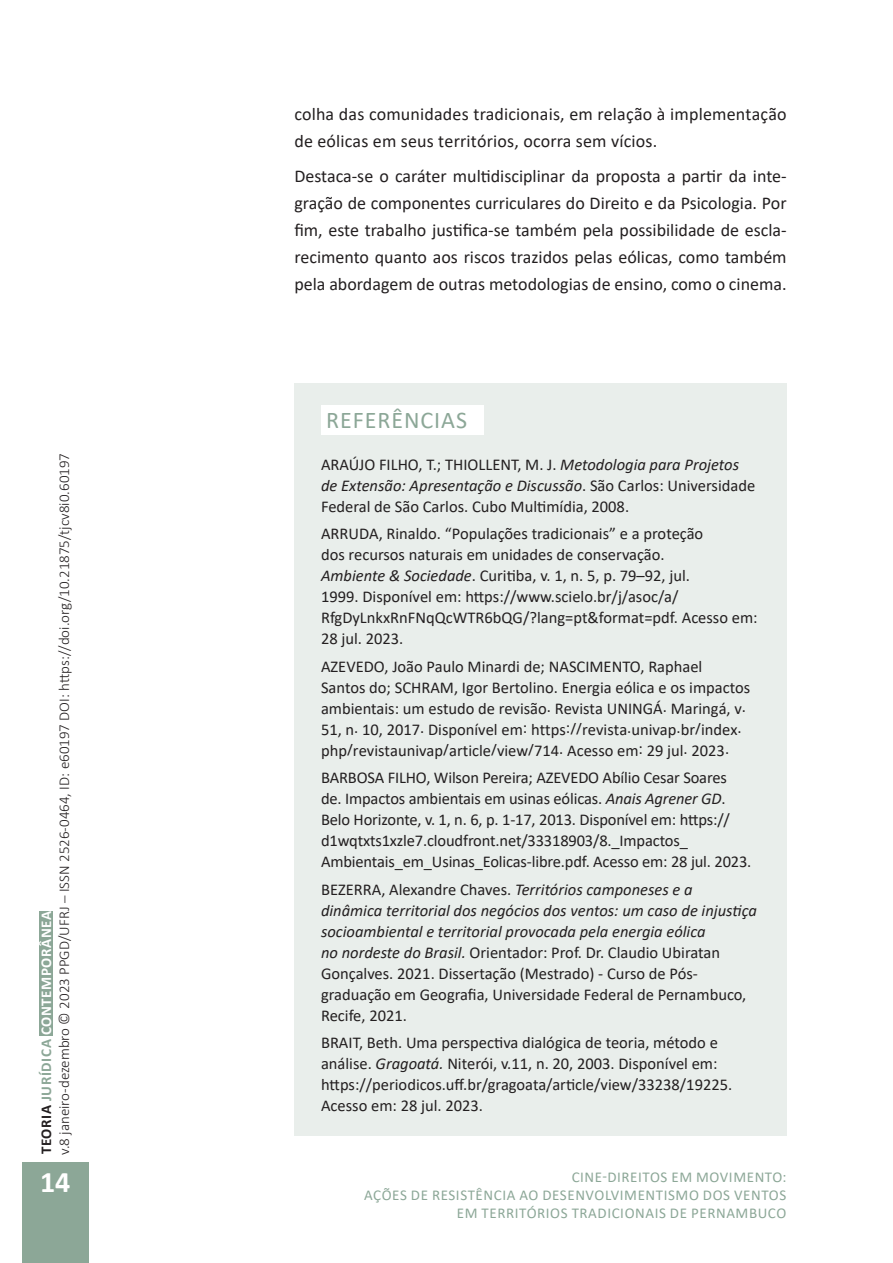
<style>
.page{position:relative;width:893px;height:1263px;background:#fff}
.page>*{position:absolute;margin:0;border:0;box-sizing:border-box;transform-origin:0 0}
.t1{font:700 30px "Calibri";color:#fff}
.t2{font:24px "Calibri";letter-spacing:.04em;color:#8ca797}
.TEXTO{font:18px/27px "Calibri";letter-spacing:.01em;color:#231f20}
.referências{font:16.5px/21px "Calibri";color:#231f20}
.t3{font:300 15px/18px "Calibri";color:#231f20}
.t4{font:15px/18px "Calibri";letter-spacing:.04em;color:#8ca797;text-align:right}
.s1{font-weight:700}
.s2{font-weight:700;color:#8ca797}
.s3{font-weight:700;color:#fff}
.s4{font-style:italic}
</style>
<div class="page">
<div style="left:294px;top:383px;width:493px;height:752px;background:#e9eeeb"></div>
<div style="left:321px;top:405px;width:163px;height:30px;background:#fff"></div>
<div style="left:22px;top:1162px;width:67px;height:101px;background:#8ca797"></div>
<div style="left:39px;top:911px;width:14px;height:124px;background:#8ca797"></div>
<p class="t3" style="left:37px;top:1154px;width:703px;rotate:-90deg"><span class="s1">TEORIA</span> <span class="s2">JURÍDICA</span> <span class="s3">CONTEMPORÂNEA<br></span>v.8 janeiro-dezembro ©️ 2023 PPGD/UFRJ – ISSN 2526-0464, ID: e60197 DOI: https://doi.org/10.21875/tjcv8i0.60197</p>
<h1 class="t1" style="left:40px;top:1161px;width:32px">14</h1>
<p class="TEXTO" style="left:294px;top:100px;width:494px">colha das comunidades tradicionais, em relação à implementação de eólicas em seus territórios, ocorra sem vícios.</p>
<p class="TEXTO" style="left:294px;top:162px;width:494px;text-align:justify">Destaca-se o caráter multidisciplinar da proposta a partir da inte&shy;gração de componentes curriculares do Direito e da Psicologia. Por fim, este trabalho justifica-se também pela possibilidade de escla&shy;recimento quanto aos riscos trazidos pelas eólicas, como também pela abordagem de outras metodologias de ensino, como o cinema.</p>
<p class="t2" style="left:326px;top:403px;width:142px">REFERÊNCIAS</p>
<p class="referências" style="left:321px;top:454px;width:436px">ARAÚJO FILHO, T.; THIOLLENT, M. J. <span class="s4">Metodologia para Projetos de Extensão: Apresentação e Discussão</span>. São Carlos: Universidade<br>Federal de São Carlos. Cubo Multimídia, 2008.</p>
<p class="referências" style="left:321px;top:523px;width:438px">ARRUDA, Rinaldo. “Populações tradicionais” e a proteção<br>dos recursos naturais em unidades de conservação.<br><span class="s4">Ambiente &amp; Sociedade</span>. Curitiba, v. 1, n. 5, p. 79–92, jul.<br>1999. Disponível em: https://www.scielo.br/j/asoc/a/ RfgDyLnkxRnFNqQcWTR6bQG/?lang=pt&amp;format=pdf. Acesso em:<br>28 jul. 2023.</p>
<p class="referências" style="left:321px;top:655px;width:431px">AZEVEDO, João Paulo Minardi de; NASCIMENTO, Raphael Santos do; SCHRAM, Igor Bertolino. Energia eólica e os impactos ambientais: um estudo de revisão. Revista UNINGÁ. Maringá, v.<br>51, n. 10, 2017. Disponível em: https://revista.univap.br/index. php/revistaunivap/article/view/714. Acesso em: 29 jul. 2023.</p>
<p class="referências" style="left:321px;top:767px;width:432px">BARBOSA FILHO, Wilson Pereira; AZEVEDO Abílio Cesar Soares de. Impactos ambientais em usinas eólicas. <span class="s4">Anais Agrener GD</span>.<br>Belo Horizonte, v. 1, n. 6, p. 1-17, 2013. Disponível em: https:// d1wqtxts1xzle7.cloudfront.net/33318903/8._Impactos_ Ambientais_em_Usinas_Eolicas-libre.pdf. Acesso em: 28 jul. 2023.</p>
<p class="referências" style="left:321px;top:878px;width:437px">BEZERRA, Alexandre Chaves. <span class="s4">Territórios camponeses e a dinâmica territorial dos negócios dos ventos: um caso de injustiça socioambiental e territorial provocada pela energia eólica<br>no nordeste do Brasil.</span> Orientador: Prof. Dr. Claudio Ubiratan Gonçalves. 2021. Dissertação (Mestrado) - Curso de Pós&shy;graduação em Geografia, Universidade Federal de Pernambuco, Recife, 2021.</p>
<p class="referências" style="left:321px;top:1031px;width:413px">BRAIT, Beth. Uma perspectiva dialógica de teoria, método e análise. <span class="s4">Gragoatá.</span> Niterói, v.11, n. 20, 2003. Disponível em: https://periodicos.uff.br/gragoata/article/view/33238/19225.<br>Acesso em: 28 jul. 2023.</p>
<p class="t4" style="left:364px;top:1167px;width:424px">CINE-DIREITOS EM MOVIMENTO:<br>AÇÕES DE RESISTÊNCIA AO DESENVOLVIMENTISMO DOS VENTOS<br>EM TERRITÓRIOS TRADICIONAIS DE PERNAMBUCO</p>
</div>
